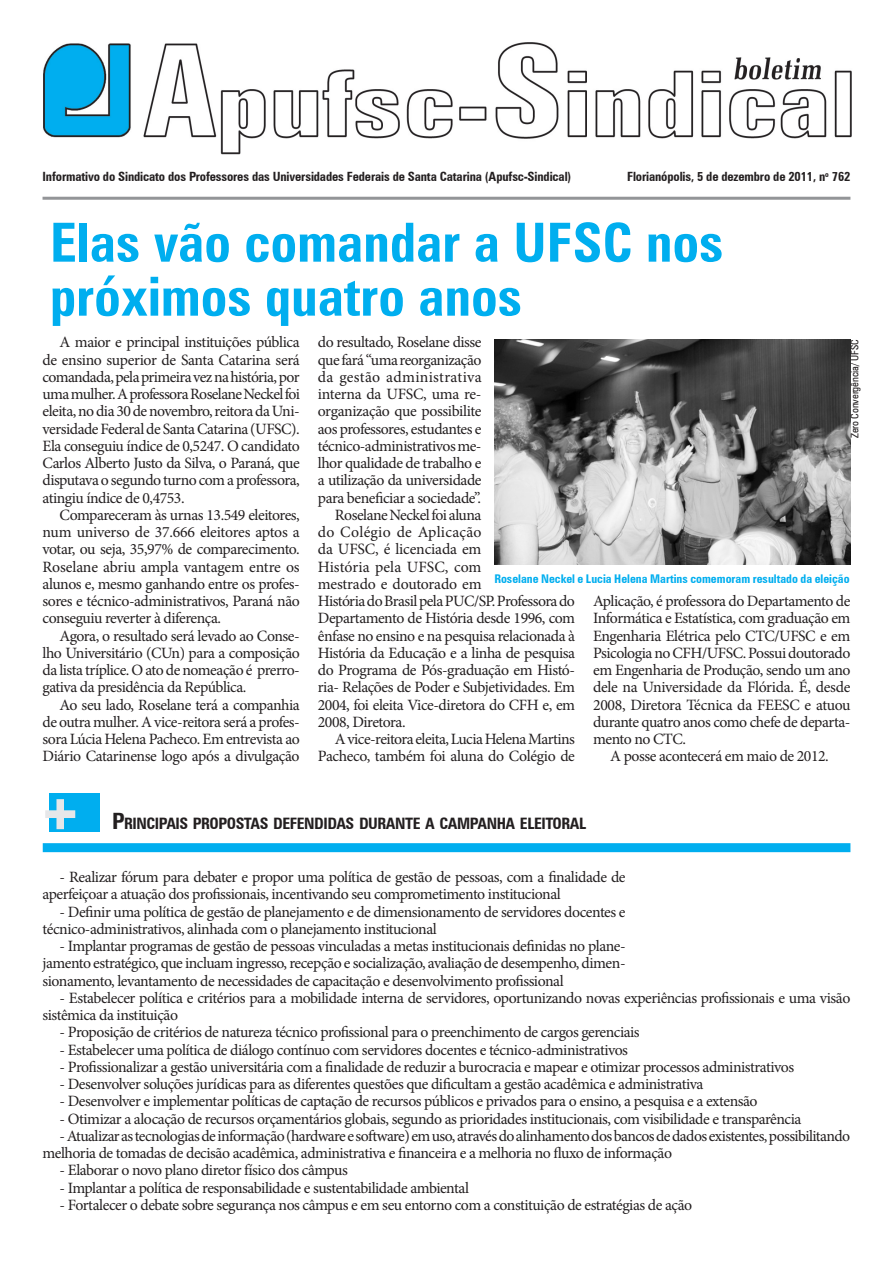
<style>
.page{position:relative;width:893px;height:1263px;background:#fff}
.page>*{position:absolute;margin:0;border:0;box-sizing:border-box;transform-origin:0 0}
.t1{font:700 60px "Arial";color:#e6e7e9}
.títulos{font:700 condensed 54px/54px "Zurich BT";color:#00aeef}
.textos{font:15.75px/17.2px "Minion Pro";letter-spacing:-.03em;color:#231f20;text-align:justify}
.títulos-2{font:700 condensed 15.75px "Zurich BT";letter-spacing:-.03em;color:#231f20}
.t2{font:700 condensed 12.75px "Zurich BT";letter-spacing:-.01em;color:#231f20}
.textos-2{font:700 condensed 12px "Zurich BT";color:#00aeef}
.t3{font:condensed 10.5px "Zurich BT";letter-spacing:-.01em;color:#231f20}
.s1{font-size:22.5px}
</style>
<div class="page">
<img style="left:43px;top:43px;width:809px;height:111px">
<hr style="left:43px;top:197px;width:807px;height:3px;background:#939598">
<img style="left:494px;top:339px;width:356px;height:225px">
<div style="left:49px;top:793px;width:51px;height:39px;background:#00aeef"></div>
<div style="left:43px;top:843px;width:807px;height:9px;background:#00aeef"></div>
<p class="t2" style="left:43px;top:169px;width:530px">Informativo do Sindicato dos Professores das Universidades Federais de Santa Catarina (Apufsc-Sindical)</p>
<p class="títulos" style="left:50px;top:215px;width:675px">Elas vão comandar a UFSC nos próximos quatro anos</p>
<p class="t2" style="left:627px;top:169px;width:225px">Florianópolis, 5 de dezembro de 2011, n<sup>o</sup> 762</p>
<p class="textos" style="left:43px;top:334px;width:259px;text-indent:17px">A maior e principal instituições pública de ensino superior de Santa Catarina será comandada, pela primeira vez na história, por uma mulher. A professora Roselane Neckel foi eleita, no dia 30 de novembro, reitora da Uni&shy;versidade Federal de Santa Catarina (UFSC).<br>Ela conseguiu índice de 0,5247. O candidato Carlos Alberto Justo da Silva, o Paraná, que disputava o segundo turno com a professora, atingiu índice de 0,4753.</p>
<p class="textos" style="left:43px;top:506px;width:259px;text-indent:17px">Compareceram às urnas 13.549 eleitores, num universo de 37.666 eleitores aptos a votar, ou seja, 35,97% de comparecimento.<br>Roselane abriu ampla vantagem entre os alunos e, mesmo ganhando entre os profes&shy;sores e técnico-administrativos, Paraná não conseguiu reverter à diferença.</p>
<p class="textos" style="left:43px;top:627px;width:259px;text-indent:17px">Agora, o resultado será levado ao Conse&shy;lho Universitário (CUn) para a composição da lista tríplice. O ato de nomeação é prerro&shy;gativa da presidência da República.</p>
<p class="textos" style="left:43px;top:696px;width:259px;text-indent:17px">Ao seu lado, Roselane terá a companhia de outra mulher. A vice-reitora será a profes&shy;sora Lúcia Helena Pacheco. Em entrevista ao Diário Catarinense logo após a divulgação</p>
<p class="textos" style="left:318px;top:334px;width:165px">do resultado, Roselane disse que fará “uma reorganização da gestão administrativa interna da UFSC, uma re&shy;organização que possibilite aos professores, estudantes e técnico-administrativos me&shy;lhor qualidade de trabalho e a utilização da universidade para beneficiar a sociedade”.</p>
<p class="textos" style="left:318px;top:506px;width:259px;text-align:left;text-indent:17px">Roselane Neckel foi aluna<br>do Colégio de Aplicação<br>da UFSC, é licenciada em<br>História pela UFSC, com<br>mestrado e doutorado em<br>História do Brasil pela PUC/SP. Professora do Departamento de História desde 1996, com ênfase no ensino e na pesquisa relacionada à História da Educação e a linha de pesquisa do Programa de Pós-graduação em Histó&shy;ria- Relações de Poder e Subjetividades. Em 2004, foi eleita Vice-diretora do CFH e, em 2008, Diretora.</p>
<p class="textos" style="left:318px;top:730px;width:259px;text-align:right">A vice-reitora eleita, Lucia Helena Martins<br>Pacheco, também foi aluna do Colégio de</p>
<p class="t3" style="left:848px;top:438px;width:101px;rotate:-90deg">Zero Convergência/ UFSC</p>
<p class="textos-2" style="left:494px;top:571px;width:357px">Roselane Neckel e Lucia Helena Martins comemoram resultado da eleição</p>
<p class="textos" style="left:593px;top:592px;width:259px">Aplicação, é professora do Departamento de Informática e Estatística, com graduação em Engenharia Elétrica pelo CTC/UFSC e em Psicologia no CFH/UFSC. Possui doutorado em Engenharia de Produção, sendo um ano dele na Universidade da Flórida. É, desde 2008, Diretora Técnica da FEESC e atuou durante quatro anos como chefe de departa&shy;mento no CTC.</p>
<p class="textos" style="left:610px;top:748px;width:220px">A posse acontecerá em maio de 2012.</p>
<p class="t1" style="left:43px;top:774px;width:37px">+</p>
<p class="títulos-2" style="left:112px;top:814px;width:476px"><span class="s1">P</span>RINCIPAIS PROPOSTAS DEFENDIDAS DURANTE A CAMPANHA ELEITORAL</p>
<p class="textos" style="left:43px;top:868px;width:585px;text-indent:17px">- Realizar fórum para debater e propor uma política de gestão de pessoas, com a finalidade de aperfeiçoar a atuação dos profissionais, incentivando seu comprometimento institucional</p>
<p class="textos" style="left:43px;top:903px;width:585px;text-indent:17px">- Definir uma política de gestão de planejamento e de dimensionamento de servidores docentes e técnico-administrativos, alinhada com o planejamento institucional</p>
<p class="textos" style="left:43px;top:937px;width:585px;text-indent:17px">- Implantar programas de gestão de pessoas vinculadas a metas institucionais definidas no plane&shy;jamento estratégico, que incluam ingresso, recepção e socialização, avaliação de desempenho, dimen&shy;sionamento, levantamento de necessidades de capacitação e desenvolvimento profissional</p>
<p class="textos" style="left:43px;top:989px;width:809px;text-indent:17px">- Estabelecer política e critérios para a mobilidade interna de servidores, oportunizando novas experiências profissionais e uma visão sistêmica da instituição</p>
<p class="textos" style="left:60px;top:1024px;width:582px">- Proposição de critérios de natureza técnico profissional para o preenchimento de cargos gerenciais</p>
<p class="textos" style="left:60px;top:1041px;width:570px">- Estabelecer uma política de diálogo contínuo com servidores docentes e técnico-administrativos</p>
<p class="textos" style="left:60px;top:1058px;width:736px">- Profissionalizar a gestão universitária com a finalidade de reduzir a burocracia e mapear e otimizar processos administrativos</p>
<p class="textos" style="left:60px;top:1075px;width:645px">- Desenvolver soluções jurídicas para as diferentes questões que dificultam a gestão acadêmica e administrativa</p>
<p class="textos" style="left:60px;top:1093px;width:700px">- Desenvolver e implementar políticas de captação de recursos públicos e privados para o ensino, a pesquisa e a extensão</p>
<p class="textos" style="left:60px;top:1110px;width:743px">- Otimizar a alocação de recursos orçamentários globais, segundo as prioridades institucionais, com visibilidade e transparência</p>
<p class="textos" style="left:43px;top:1127px;width:809px;text-indent:17px">- Atualizar as tecnologias de informação (hardware e software) em uso, através do alinhamento dos bancos de dados existentes, possibilitando melhoria de tomadas de decisão acadêmica, administrativa e financeira e a melhoria no fluxo de informação</p>
<p class="textos" style="left:60px;top:1162px;width:290px">- Elaborar o novo plano diretor físico dos câmpus</p>
<p class="textos" style="left:60px;top:1179px;width:411px">- Implantar a política de responsabilidade e sustentabilidade ambiental</p>
<p class="textos" style="left:60px;top:1196px;width:634px">- Fortalecer o debate sobre segurança nos câmpus e em seu entorno com a constituição de estratégias de ação</p>
</div>
